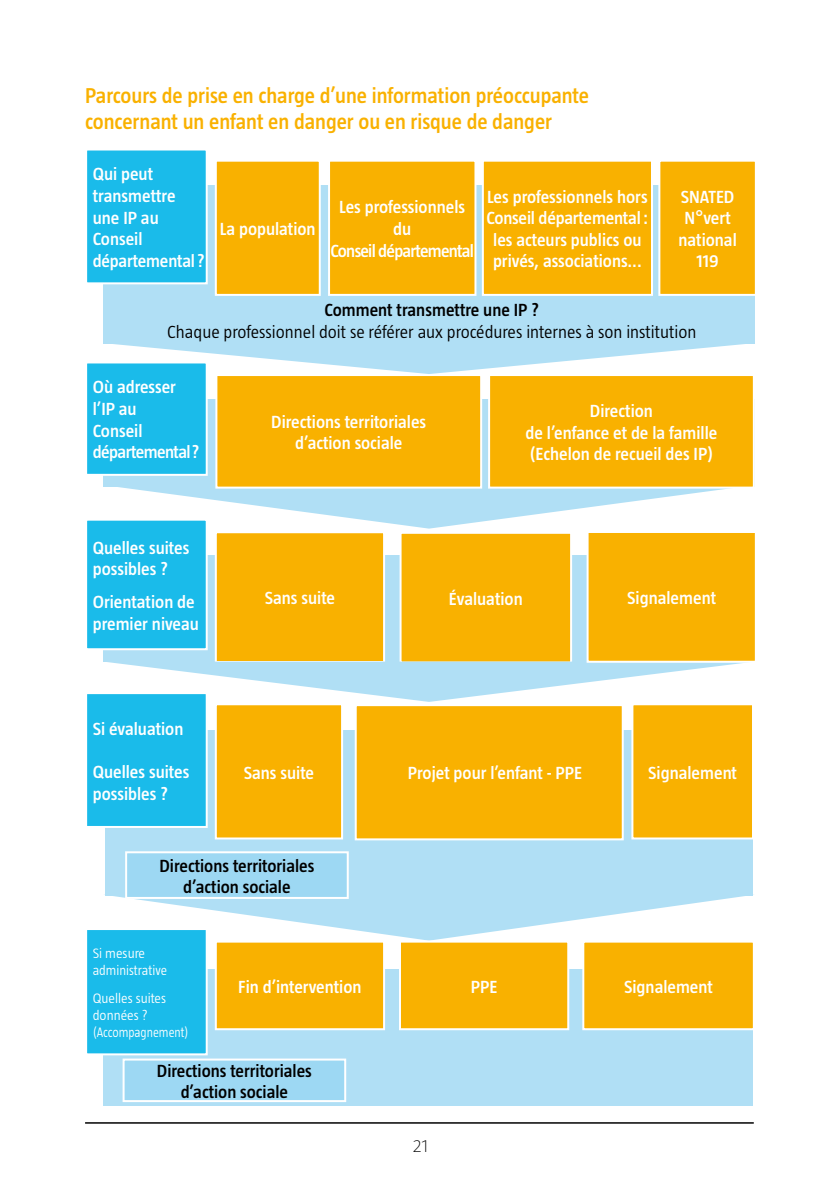
<style>
.page{position:relative;width:840px;height:1191px;background:#fff}
.page>*{position:absolute;margin:0;border:0;box-sizing:border-box;transform-origin:0 0}
.t1{font:600 22px/26.4px "Taz";color:#f9b100}
.t2{font:600 18px/21.6px "Taz";color:#fff}
.t3{font:600 18px/21.6px "Taz";color:#000;text-align:center}
.t4{font:300 18px "Taz";color:#000}
.t5{font:600 18px/21.6px "Taz";letter-spacing:-.035em;color:#fff;text-align:center}
.t6{font:200 18px "Taz";color:#000}
.t7{font:300 14px/16.8px "Taz";color:#fff}
</style>
<div class="page">
<hr style="left:85px;top:1122px;width:668px;height:1px;background:#000">
<svg style="left:104px;top:894px;width:650px;height:46px"></svg>
<svg style="left:103px;top:486px;width:628px;height:42px"></svg>
<svg style="left:103px;top:343px;width:651px;height:31px"></svg>
<div style="left:103px;top:185px;width:651px;height:158px;background:#b0dff5"></div>
<div style="left:86px;top:149px;width:120px;height:134px;background:#1abbea"></div>
<div style="left:85px;top:148px;width:122px;height:136px;border:2px solid #fff"></div>
<div style="left:216px;top:161px;width:103px;height:134px;background:#f9b100"></div>
<div style="left:215px;top:160px;width:105px;height:136px;border:2px solid #fff"></div>
<div style="left:329px;top:161px;width:146px;height:134px;background:#f9b100"></div>
<div style="left:328px;top:160px;width:148px;height:136px;border:2px solid #fff"></div>
<div style="left:482px;top:161px;width:169px;height:134px;background:#f9b100"></div>
<div style="left:481px;top:160px;width:171px;height:136px;border:2px solid #fff"></div>
<div style="left:659px;top:161px;width:96px;height:134px;background:#f9b100"></div>
<div style="left:658px;top:160px;width:98px;height:136px;border:2px solid #fff"></div>
<div style="left:103px;top:399px;width:651px;height:87px;background:#b0dff5"></div>
<div style="left:86px;top:362px;width:120px;height:113px;background:#1abbea"></div>
<div style="left:85px;top:361px;width:122px;height:115px;border:2px solid #fff"></div>
<div style="left:216px;top:375px;width:265px;height:112px;background:#f9b100"></div>
<div style="left:215px;top:374px;width:267px;height:114px;border:2px solid #fff"></div>
<div style="left:489px;top:375px;width:264px;height:112px;background:#f9b100"></div>
<div style="left:488px;top:374px;width:266px;height:114px;border:2px solid #fff"></div>
<div style="left:103px;top:555px;width:651px;height:106px;background:#b0dff5"></div>
<div style="left:86px;top:519px;width:120px;height:130px;background:#1abbea"></div>
<div style="left:85px;top:518px;width:122px;height:132px;border:2px solid #fff"></div>
<div style="left:216px;top:532px;width:168px;height:130px;background:#f9b100"></div>
<div style="left:215px;top:531px;width:170px;height:132px;border:2px solid #fff"></div>
<div style="left:400px;top:533px;width:170px;height:129px;background:#f9b100"></div>
<div style="left:399px;top:532px;width:172px;height:131px;border:2px solid #fff"></div>
<div style="left:105px;top:730px;width:647px;height:165px;background:#b0dff5"></div>
<div style="left:86px;top:693px;width:120px;height:134px;background:#1abbea"></div>
<div style="left:85px;top:692px;width:122px;height:136px;border:2px solid #fff"></div>
<div style="left:216px;top:704px;width:126px;height:134px;background:#f9b100"></div>
<div style="left:215px;top:703px;width:128px;height:136px;border:2px solid #fff"></div>
<div style="left:632px;top:704px;width:120px;height:134px;background:#f9b100"></div>
<div style="left:631px;top:703px;width:122px;height:136px;border:2px solid #fff"></div>
<div style="left:355px;top:705px;width:267px;height:134px;background:#f9b100"></div>
<div style="left:354px;top:704px;width:269px;height:136px;border:2px solid #fff"></div>
<div style="left:103px;top:969px;width:649px;height:137px;background:#b0dff5"></div>
<div style="left:86px;top:929px;width:120px;height:125px;background:#1abbea"></div>
<div style="left:85px;top:928px;width:122px;height:127px;border:2px solid #fff"></div>
<div style="left:216px;top:941px;width:168px;height:88px;background:#f9b100"></div>
<div style="left:215px;top:940px;width:170px;height:90px;border:2px solid #fff"></div>
<div style="left:400px;top:941px;width:168px;height:88px;background:#f9b100"></div>
<div style="left:399px;top:940px;width:170px;height:90px;border:2px solid #fff"></div>
<div style="left:583px;top:941px;width:170px;height:88px;background:#f9b100"></div>
<div style="left:582px;top:940px;width:172px;height:90px;border:2px solid #fff"></div>
<svg style="left:103px;top:661px;width:639px;height:41px"></svg>
<div style="left:123px;top:1059px;width:222px;height:42px;background:#9dd8f3"></div>
<div style="left:122px;top:1058px;width:224px;height:44px;border:2px solid #fff"></div>
<div style="left:126px;top:852px;width:221px;height:46px;background:#9dd8f3"></div>
<div style="left:125px;top:851px;width:223px;height:48px;border:2px solid #fff"></div>
<div style="left:587px;top:532px;width:168px;height:130px;background:#f9b100"></div>
<div style="left:586px;top:531px;width:170px;height:132px;border:2px solid #fff"></div>
<p class="t1" style="left:85px;top:82px;width:505px">Parcours de prise en charge d’une information préoccupante concernant un enfant en danger ou en risque de danger</p>
<p class="t2" style="left:93px;top:163px;width:113px">Qui peut transmettre une IP au<br>Conseil départemental?</p>
<p class="t2" style="left:220px;top:218px;width:97px">La population</p>
<p class="t5" style="left:330px;top:196px;width:145px">Les professionnels du<br>Conseil départemental</p>
<p class="t2" style="left:486px;top:185px;width:163px;text-align:center">Les professionnels hors<br>Conseil départemental: les acteurs publics ou privés, associations...</p>
<p class="t2" style="left:678px;top:185px;width:60px;text-align:center">SNATED<br>N°vert national<br>119</p>
<p class="t3" style="left:324px;top:299px;width:216px">Comment transmettre une IP ?</p>
<p class="t4" style="left:167px;top:321px;width:530px">Chaque professionnel doit se référer aux procédures internes à son institution</p>
<p class="t2" style="left:93px;top:376px;width:108px">Où adresser l’IP au<br>Conseil départemental?</p>
<p class="t2" style="left:271px;top:410px;width:156px;text-align:center">Directions territoriales d’action sociale</p>
<p class="t2" style="left:525px;top:400px;width:193px;text-align:center">Direction<br>de l’enfance et de la famille (Echelon de recueil des IP)</p>
<p class="t2" style="left:93px;top:536px;width:98px">Quelles suites possibles ?</p>
<p class="t2" style="left:93px;top:591px;width:108px">Orientation de premier niveau</p>
<p class="t2" style="left:264px;top:587px;width:72px">Sans suite</p>
<p class="t2" style="left:448px;top:588px;width:75px">Évaluation</p>
<p class="t2" style="left:627px;top:587px;width:90px">Signalement</p>
<p class="t2" style="left:93px;top:717px;width:92px">Si évaluation</p>
<p class="t2" style="left:93px;top:761px;width:98px">Quelles suites possibles ?</p>
<p class="t2" style="left:244px;top:761px;width:72px">Sans suite</p>
<p class="t2" style="left:407px;top:762px;width:175px">Projet pour l’enfant - PPE</p>
<p class="t2" style="left:648px;top:761px;width:90px">Signalement</p>
<p class="t3" style="left:159px;top:854px;width:156px">Directions territoriales d’action sociale</p>
<p class="t7" style="left:93px;top:944px;width:76px">Si mesure administrative</p>
<p class="t7" style="left:93px;top:989px;width:97px">Quelles suites données ? (Accompagnement)</p>
<p class="t2" style="left:238px;top:975px;width:125px">Fin d’intervention</p>
<p class="t2" style="left:470px;top:975px;width:28px">PPE</p>
<p class="t2" style="left:623px;top:975px;width:90px">Signalement</p>
<p class="t3" style="left:157px;top:1059px;width:156px">Directions territoriales d’action sociale</p>
<p class="t6" style="left:413px;top:1135px;width:17px">21</p>
</div>
